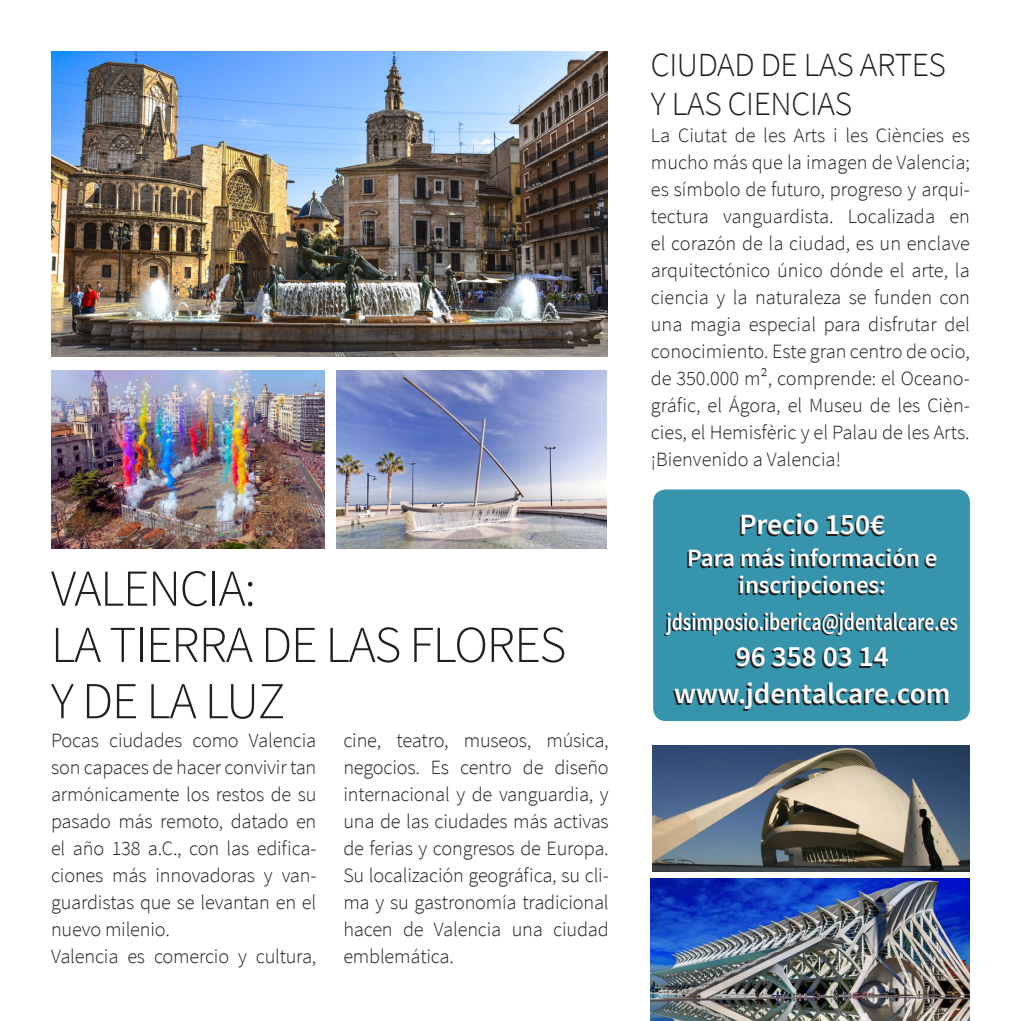
<style>
.page{position:relative;width:1021px;height:1021px;background:#fff}
.page>*{position:absolute;margin:0;border:0;box-sizing:border-box;transform-origin:0 0}
.t1{font:300 51.75px/56.2px "Source Sans Pro";letter-spacing:-.02em;color:#231f20}
.t2{font:300 33.75px/38.2px "Source Sans Pro";letter-spacing:-.01em;color:#231f20}
.t3{font:600 29.25px/36.4px "Source Sans Pro";color:#fff;text-align:center}
.t4{font:600 24.75px/27px "Source Sans Pro";color:#fff;text-align:center}
.t5{font:600 24.75px "Source Sans Pro";color:#fff;scale:.79 1}
.t6{font:300 20.25px/27px "Source Sans Pro";letter-spacing:-.01em;color:#231f20;text-align:justify}
</style>
<div class="page">
<img style="left:51px;top:51px;width:556px;height:305px">
<img style="left:337px;top:370px;width:269px;height:179px">
<img style="left:51px;top:370px;width:273px;height:179px">
<img style="left:651px;top:878px;width:318px;height:142px">
<img style="left:652px;top:745px;width:317px;height:126px">
<div style="left:653px;top:489px;width:316px;height:232px;background:#3794ad;border-radius:13px"></div>
<h1 class="t1" style="left:51px;top:560px;width:516px">VALENCIA:<br>LA TIERRA DE LAS FLORES<br>Y DE LA LUZ</h1>
<p class="t6" style="left:51px;top:727px;width:267px;text-align:left">Pocas ciudades como Valencia son capaces de hacer convivir tan armónicamente los restos de su pasado más remoto, datado en el año 138 a.C., con las edifica&shy;ciones más innovadoras y van&shy;guardistas que se levantan en el nuevo milenio.<br>Valencia es comercio y cultura,</p>
<p class="t6" style="left:343px;top:727px;width:267px">cine, teatro, museos, música, negocios. Es centro de diseño internacional y de vanguardia, y una de las ciudades más activas de ferias y congresos de Europa.<br>Su localización geográfica, su cli&shy;ma y su gastronomía tradicional hacen de Valencia una ciudad emblemática.</p>
<h2 class="t2" style="left:651px;top:46px;width:296px">CIUDAD DE LAS ARTES<br>Y LAS CIENCIAS</h2>
<p class="t6" style="left:651px;top:121px;width:320px">La Ciutat de les Arts i les Ciències es mucho más que la imagen de Valencia; es símbolo de futuro, progreso y arqui&shy;tectura vanguardista. Localizada en el corazón de la ciudad, es un enclave arquitectónico único dónde el arte, la ciencia y la naturaleza se funden con una magia especial para disfrutar del conocimiento. Este gran centro de ocio, de 350.000 m², comprende: el Oceano&shy;gráfic, el Ágora, el Museu de les Cièn&shy;cies, el Hemisfèric y el Palau de les Arts. ¡Bienvenido a Valencia!</p>
<h3 class="t3" style="left:739px;top:507px;width:147px">Precio 150€</h3>
<p class="t4" style="left:687px;top:545px;width:252px">Para más información e inscripciones:</p>
<p class="t5" style="left:666px;top:606px;width:370px">jdsimposio.iberica@jdentalcare.es</p>
<h3 class="t3" style="left:674px;top:639px;width:278px">96 358 03 14 www.jdentalcare.com</h3>
</div>
